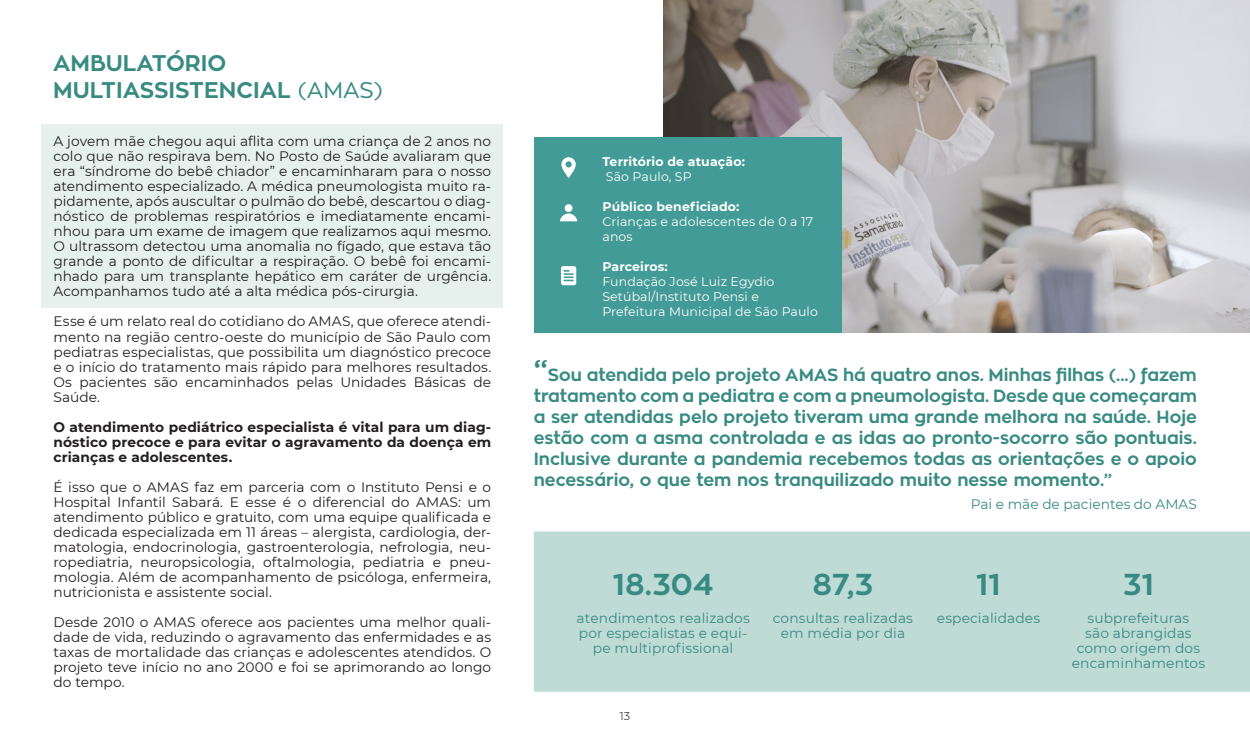
<style>
.page{position:relative;width:1250px;height:745px;background:#fff}
.page>*{position:absolute;margin:0;border:0;box-sizing:border-box;transform-origin:0 0}
.t1{font:700 30px "Zona Pro";letter-spacing:.01em;color:#388b83}
.t2{font:700 22.5px "Zona Pro";color:#388b83}
.t3{font:700 17.5px/21px "Zona Pro";color:#388b83;text-align:justify}
.t4{font:13.75px/15px "Montserrat";color:#231f20;text-align:justify}
.t5{font:13.75px/15px "Montserrat";letter-spacing:.01em;color:#388b83;text-align:center}
.t6{font:700 13.75px/15px "Montserrat";letter-spacing:.01em;color:#231f20;text-align:justify}
.t7{font:12.5px/15px "Montserrat";letter-spacing:.01em;color:#fff}
.t8{font:700 12.5px "Montserrat";letter-spacing:.01em;color:#fff}
.t9{font:300 11.25px "Montserrat";color:#000001}
.s1{font-weight:400}
.s2{font-size:30px}
</style>
<div class="page">
<img style="left:663px;top:0;width:587px;height:333px">
<div style="left:41px;top:124px;width:461px;height:183px;background:#e6f1ee"></div>
<div style="left:534px;top:531px;width:716px;height:160px;background:#bfdbd6"></div>
<div style="left:534px;top:138px;width:307px;height:195px;background:#429b97"></div>
<svg style="left:561px;top:157px;width:15px;height:21px"></svg>
<div style="left:565px;top:204px;width:8px;height:8px;background:#fff;border-radius:50%"></div>
<svg style="left:560px;top:213px;width:17px;height:8px"></svg>
<svg style="left:561px;top:266px;width:15px;height:19px"></svg>
<p class="t2" style="left:53px;top:49px;width:175px">AMBULATÓRIO</p>
<p class="t2" style="left:53px;top:76px;width:331px">MULTIASSISTENCIAL <span class="s1">(AMAS)</span></p>
<p class="t4" style="left:54px;top:133px;width:439px">A jovem mãe chegou aqui aflita com uma criança de 2 anos no colo que não respirava bem. No Posto de Saúde avaliaram que era “síndrome do bebê chiador” e encaminharam para o nosso atendimento especializado. A médica pneumologista muito ra&shy;pidamente, após auscultar o pulmão do bebê, descartou o diag&shy;nóstico de problemas respiratórios e imediatamente encami&shy;nhou para um exame de imagem que realizamos aqui mesmo.<br>O ultrassom detectou uma anomalia no fígado, que estava tão grande a ponto de dificultar a respiração. O bebê foi encami&shy;nhado para um transplante hepático em caráter de urgência.<br>Acompanhamos tudo até a alta médica pós-cirurgia.</p>
<p class="t4" style="left:54px;top:313px;width:439px">Esse é um relato real do cotidiano do AMAS, que oferece atendi&shy;mento na região centro-oeste do município de São Paulo com pediatras especialistas, que possibilita um diagnóstico precoce e o início do tratamento mais rápido para melhores resultados.<br>Os pacientes são encaminhados pelas Unidades Básicas de Saúde.</p>
<p class="t6" style="left:54px;top:418px;width:439px">O atendimento pediátrico especialista é vital para um diag&shy;nóstico precoce e para evitar o agravamento da doença em crianças e adolescentes.</p>
<p class="t4" style="left:54px;top:478px;width:439px">É isso que o AMAS faz em parceria com o Instituto Pensi e o Hospital Infantil Sabará. E esse é o diferencial do AMAS: um atendimento público e gratuito, com uma equipe qualificada e dedicada especializada em 11 áreas – alergista, cardiologia, der&shy;matologia, endocrinologia, gastroenterologia, nefrologia, neu&shy;ropediatria, neuropsicologia, oftalmologia, pediatria e pneu&shy;mologia. Além de acompanhamento de psicóloga, enfermeira, nutricionista e assistente social.</p>
<p class="t4" style="left:54px;top:613px;width:439px">Desde 2010 o AMAS oferece aos pacientes uma melhor quali&shy;dade de vida, reduzindo o agravamento das enfermidades e as taxas de mortalidade das crianças e adolescentes atendidos. O projeto teve início no ano 2000 e foi se aprimorando ao longo do tempo.</p>
<p class="t8" style="left:602px;top:152px;width:144px">Território de atuação:</p>
<p class="t7" style="left:606px;top:168px;width:87px">São Paulo, SP</p>
<p class="t8" style="left:602px;top:197px;width:138px">Público beneficiado:</p>
<p class="t7" style="left:602px;top:213px;width:212px">Crianças e adolescentes de 0 a 17 anos</p>
<p class="t8" style="left:602px;top:257px;width:67px">Parceiros:</p>
<p class="t7" style="left:602px;top:273px;width:217px">Fundação José Luiz Egydio<br>Setúbal/Instituto Pensi e<br>Prefeitura Municipal de São Paulo</p>
<p class="t3" style="left:534px;top:364px;width:665px"><span class="s2">“</span>Sou atendida pelo projeto AMAS há quatro anos. Minhas filhas (...) fazem tratamento com a pediatra e com a pneumologista. Desde que começaram a ser atendidas pelo projeto tiveram uma grande melhora na saúde. Hoje estão com a asma controlada e as idas ao pronto-socorro são pontuais.<br>Inclusive durante a pandemia recebemos todas as orientações e o apoio necessário, o que tem nos tranquilizado muito nesse momento.”</p>
<p class="t5" style="left:971px;top:495px;width:228px">Pai e mãe de pacientes do AMAS</p>
<p class="t1" style="left:613px;top:564px;width:102px">18.304</p>
<p class="t1" style="left:813px;top:564px;width:62px">87,3</p>
<p class="t1" style="left:976px;top:564px;width:26px">11</p>
<p class="t1" style="left:1123px;top:564px;width:33px">31</p>
<p class="t5" style="left:577px;top:610px;width:175px">atendimentos realizados por especialistas e equi&shy;pe multiprofissional</p>
<p class="t5" style="left:773px;top:610px;width:142px">consultas realizadas em média por dia</p>
<p class="t5" style="left:937px;top:610px;width:105px">especialidades</p>
<p class="t5" style="left:1072px;top:610px;width:135px">subprefeituras<br>são abrangidas como origem dos encaminhamentos</p>
<p class="t9" style="left:620px;top:708px;width:12px">13</p>
</div>
